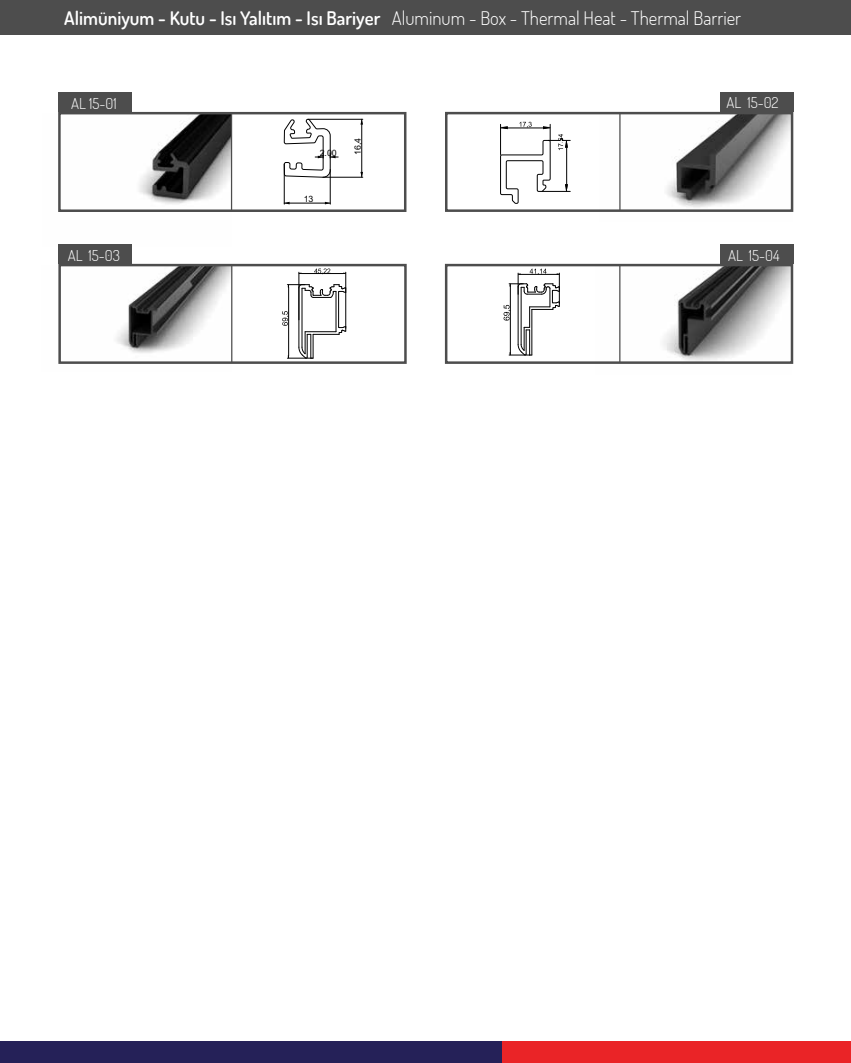
<style>
.page{position:relative;width:851px;height:1063px;background:#fff}
.page>*{position:absolute;margin:0;border:0;box-sizing:border-box;transform-origin:0 0}
.t1{font:300 18.75px "Dosis";color:#fff}
.t2{font:300 15px "Dosis";color:#fff}
.t3{font:8.75px "Arial";color:#000}
.s1{font-weight:600}
</style>
<div class="page">
<div style="left:0;top:1041px;width:502px;height:22px;background:#252158"></div>
<div style="left:502px;top:1041px;width:348px;height:22px;background:#ea2427"></div>
<div style="left:0;top:0;width:850px;height:35px;background:#4d4d4d"></div>
<div style="left:58px;top:92px;width:73px;height:20px;background:#4d4d4d"></div>
<img style="left:131px;top:115px;width:100px;height:132px">
<div style="left:58px;top:112px;width:348px;height:100px;border:2px solid #4d4d4d"></div>
<hr style="left:231px;top:113px;width:1px;height:98px;background:#4d4d4d">
<hr style="left:284px;top:164px;width:1px;height:40px;background:#000">
<hr style="left:330px;top:169px;width:1px;height:35px;background:#000">
<hr style="left:284px;top:203px;width:46px;height:1px;background:#000">
<hr style="left:308px;top:119px;width:55px;height:1px;background:#000">
<hr style="left:323px;top:177px;width:40px;height:1px;background:#000">
<hr style="left:361px;top:119px;width:1px;height:58px;background:#000">
<svg style="left:360px;top:119px;width:3px;height:6px"></svg>
<svg style="left:283px;top:118px;width:55px;height:60px"></svg>
<img style="left:620px;top:267px;width:170px;height:94px">
<img style="left:116px;top:267px;width:115px;height:86px">
<img style="left:620px;top:115px;width:170px;height:94px">
<div style="left:58px;top:244px;width:73px;height:20px;background:#4d4d4d"></div>
<div style="left:720px;top:92px;width:73px;height:20px;background:#4d4d4d"></div>
<div style="left:720px;top:244px;width:73px;height:20px;background:#4d4d4d"></div>
<hr style="left:619px;top:113px;width:1px;height:98px;background:#4d4d4d">
<div style="left:445px;top:112px;width:348px;height:100px;border:2px solid #4d4d4d"></div>
<div style="left:58px;top:264px;width:348px;height:100px;border:2px solid #4d4d4d"></div>
<hr style="left:231px;top:265px;width:1px;height:98px;background:#4d4d4d">
<hr style="left:619px;top:265px;width:1px;height:98px;background:#4d4d4d">
<div style="left:445px;top:264px;width:348px;height:100px;border:2px solid #4d4d4d"></div>
<svg style="left:500px;top:122px;width:70px;height:82px"></svg>
<hr style="left:298px;top:272px;width:1px;height:48px;background:#000">
<hr style="left:345px;top:272px;width:1px;height:56px;background:#000">
<hr style="left:301px;top:273px;width:42px;height:1px;background:#000">
<svg style="left:314px;top:269px;width:16px;height:4px"></svg>
<hr style="left:338px;top:292px;width:1px;height:35px;background:#000">
<hr style="left:335px;top:291px;width:1px;height:41px;background:#000">
<hr style="left:301px;top:288px;width:1px;height:59px;background:#000">
<hr style="left:288px;top:287px;width:1px;height:69px;background:#000">
<svg style="left:287px;top:284px;width:59px;height:14px"></svg>
<svg style="left:282px;top:311px;width:64px;height:48px"></svg>
<svg style="left:503px;top:269px;width:57px;height:87px"></svg>
<p class="t1" style="left:64px;top:6px;width:678px"><span class="s1">Alimüniyum - Kutu - Isı Yalıtım - Isı Bariyer</span> Aluminum - Box - Thermal Heat - Thermal Barrier</p>
<p class="t2" style="left:71px;top:93px;width:47px">AL 15-01</p>
<p class="t2" style="left:68px;top:245px;width:54px">AL 15-03</p>
<p class="t3" style="left:320px;top:148px;width:19px">2.00</p>
<p class="t3" style="left:303px;top:194px;width:11px">13</p>
<p class="t3" style="left:352px;top:155px;width:19px;rotate:-90deg">16,4</p>
<p class="t2" style="left:726px;top:93px;width:54px">AL 15-02</p>
<p class="t2" style="left:728px;top:245px;width:53px">AL 15-04</p>
</div>
